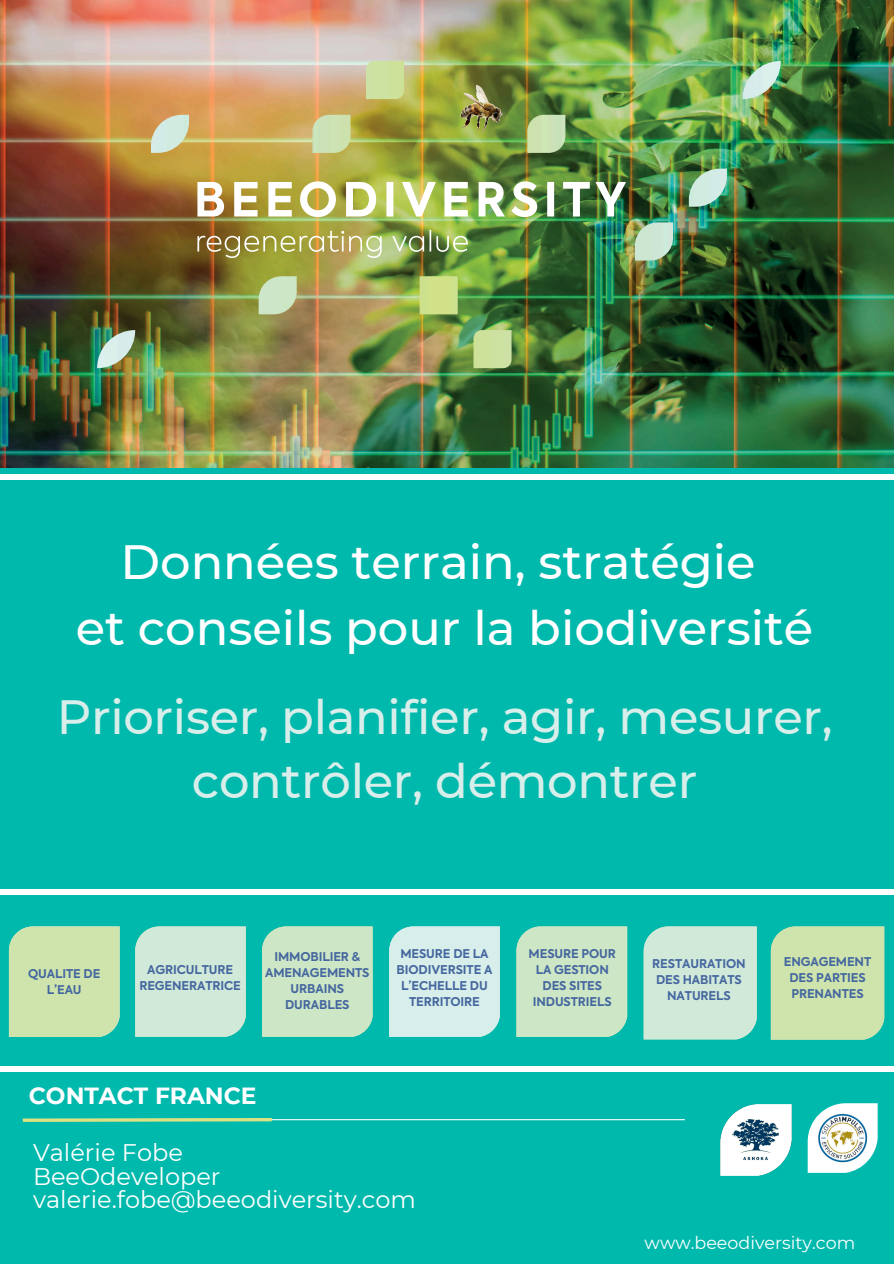
<style>
.page{position:relative;width:894px;height:1264px;background:#fff}
.page>*{position:absolute;margin:0;border:0;box-sizing:border-box;transform-origin:0 0}
.t1{font:500 48px/66.3px "Montserrat";color:#fff;text-align:center}
.t2{font:500 48px/64.2px "Montserrat";letter-spacing:-.005em;color:#d8eeea;text-align:center}
.t3{font:24px/23.7px "Montserrat";color:#fff}
.t4{font:700 23.4px "Montserrat";color:#fff}
.t5{font:17.55px "Montserrat";color:#fff}
.t6{font:700 12px/16px "Axiforma";letter-spacing:-.01em;color:#45679f;text-align:center}
</style>
<div class="page">
<div style="left:0;top:0;width:893px;height:1263px;background:#00b9ad"></div>
<img style="left:0;top:0;width:893px;height:467px">
<img style="left:97px;top:61px;width:683px;height:307px">
<img style="left:197px;top:181px;width:429px;height:77px">
<img style="left:720px;top:1104px;width:72px;height:72px">
<img style="left:732px;top:1116px;width:46px;height:46px">
<img style="left:807px;top:1103px;width:70px;height:69px">
<div style="left:9px;top:926px;width:111px;height:110px;background:#cee4ac"></div>
<div style="left:135px;top:926px;width:111px;height:110px;background:#d0e9d9"></div>
<div style="left:262px;top:926px;width:110px;height:110px;background:#cde6c5"></div>
<div style="left:389px;top:926px;width:110px;height:110px;background:#d8eeea"></div>
<div style="left:516px;top:926px;width:111px;height:110px;background:#cde6c5"></div>
<div style="left:643px;top:926px;width:113px;height:113px;background:#d0e9d9"></div>
<div style="left:770px;top:926px;width:114px;height:113px;background:#cee4ac"></div>
<img style="left:439px;top:74px;width:83px;height:74px">
<div style="left:0;top:474px;width:892px;height:5px;background:#fff"></div>
<div style="left:0;top:1066px;width:892px;height:5px;background:#fff"></div>
<div style="left:0;top:889px;width:892px;height:6px;background:#fff"></div>
<hr style="left:23px;top:1119px;width:661px;height:1px;background:#fff">
<svg style="left:22px;top:1118px;width:253px;height:4px"></svg>
<h2 class="t1" style="left:76px;top:528px;width:738px">Données terrain, stratégie<br>et conseils pour la biodiversité</h2>
<h3 class="t2" style="left:57px;top:684px;width:777px">Prioriser, planifier, agir, mesurer, contrôler, démontrer</h3>
<h1 class="t6" style="left:28px;top:966px;width:74px">QUALITE DE<br>L’EAU</h1>
<p class="t6" style="left:139px;top:962px;width:103px">AGRICULTURE<br>REGENERATRICE</p>
<p class="t6" style="left:265px;top:949px;width:106px">IMMOBILIER &amp;<br>AMENAGEMENTS<br>URBAINS<br>DURABLES</p>
<p class="t6" style="left:396px;top:946px;width:97px">MESURE DE LA<br>BIODIVERSITE A<br>L’ECHELLE DU<br>TERRITOIRE</p>
<p class="t6" style="left:528px;top:946px;width:89px">MESURE POUR<br>LA GESTION<br>DES SITES<br>INDUSTRIELS</p>
<p class="t6" style="left:652px;top:956px;width:95px">RESTAURATION<br>DES HABITATS<br>NATURELS</p>
<p class="t6" style="left:783px;top:954px;width:89px">ENGAGEMENT</p>
<p class="t6" style="left:789px;top:970px;width:78px;text-align:left">DES PARTIES<br>PRENANTES</p>
<p class="t4" style="left:29px;top:1081px;width:229px">CONTACT FRANCE</p>
<p class="t3" style="left:33px;top:1140px;width:384px">Valérie Fobe<br>BeeOdeveloper valerie.fobe@beeodiversity.com</p>
<p class="t5" style="left:644px;top:1231px;width:212px">www.beeodiversity.com</p>
</div>
